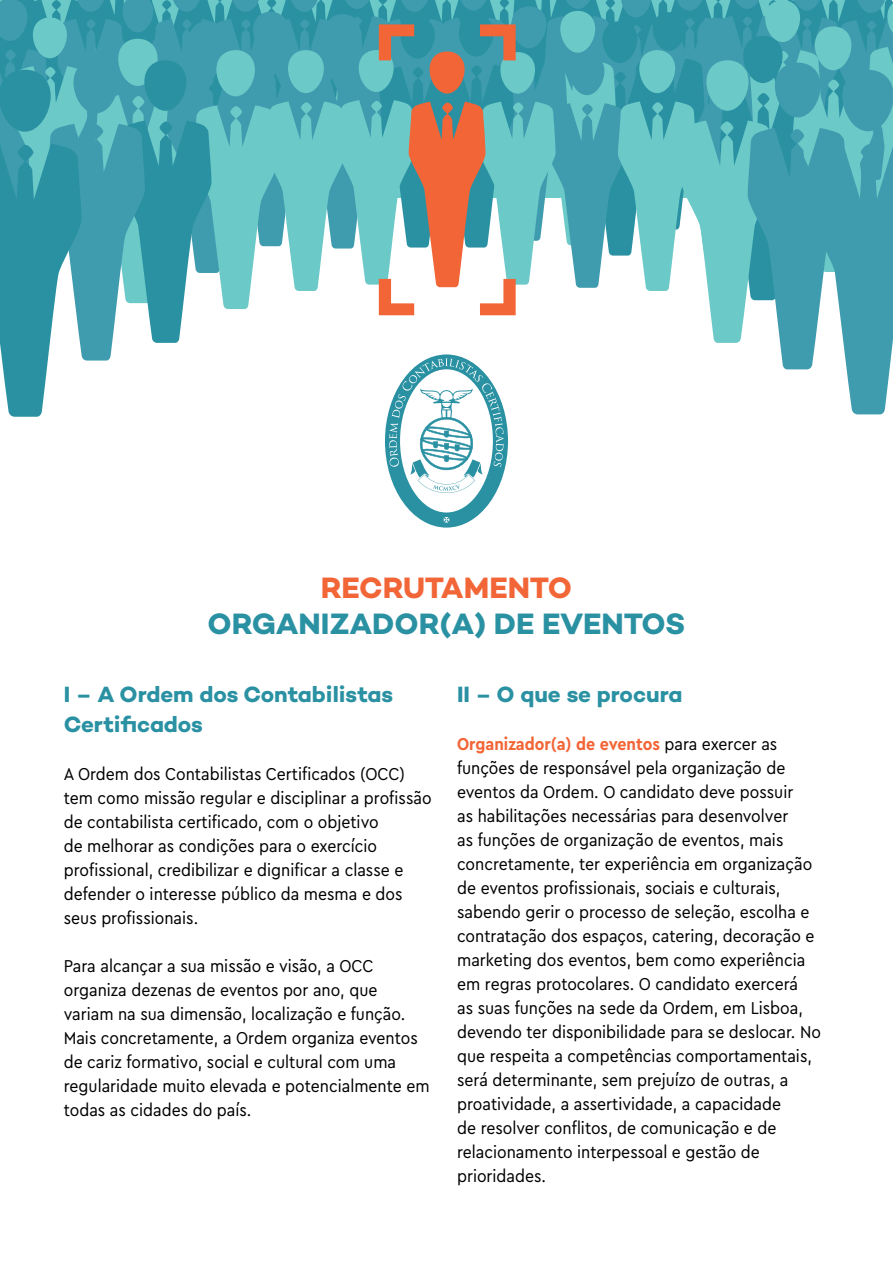
<style>
.page{position:relative;width:893px;height:1263px;background:#fff}
.page>*{position:absolute;margin:0;border:0;box-sizing:border-box;transform-origin:0 0}
.t1{font:700 30px "Campton";color:#2a91a3}
.t2{font:700 30px "Campton";letter-spacing:-.01em;color:#f26536}
.t3{font:700 22.5px/30px "Campton";letter-spacing:-.005em;color:#2a91a3}
.t4{font:18px/24px "Cera Compact Pro";color:#000}
.s1{font-weight:700;color:#f26536}
</style>
<div class="page">
<svg style="left:0;top:0;width:893px;height:528px"></svg>
<h1 class="t2" style="left:321px;top:568px;width:253px">RECRUTAMENTO</h1>
<h1 class="t1" style="left:207px;top:604px;width:480px">ORGANIZADOR(A) DE EVENTOS</h1>
<p class="t3" style="left:64px;top:679px;width:331px">I – A Ordem dos Contabilistas<br>Certificados</p>
<p class="t4" style="left:64px;top:761px;width:369px">A Ordem dos Contabilistas Certificados (OCC) tem como missão regular e disciplinar a profissão de contabilista certificado, com o objetivo<br>de melhorar as condições para o exercício profissional, credibilizar e dignificar a classe e defender o interesse público da mesma e dos seus profissionais.</p>
<p class="t4" style="left:64px;top:953px;width:367px">Para alcançar a sua missão e visão, a OCC organiza dezenas de eventos por ano, que variam na sua dimensão, localização e função.<br>Mais concretamente, a Ordem organiza eventos de cariz formativo, social e cultural com uma regularidade muito elevada e potencialmente em todas as cidades do país.</p>
<p class="t3" style="left:457px;top:679px;width:227px">II – O que se procura</p>
<p class="t4" style="left:457px;top:731px;width:365px"><span class="s1">Organizador(a) de eventos</span> para exercer as funções de responsável pela organização de eventos da Ordem. O candidato deve possuir<br>as habilitações necessárias para desenvolver<br>as funções de organização de eventos, mais concretamente, ter experiência em organização de eventos profissionais, sociais e culturais, sabendo gerir o processo de seleção, escolha e contratação dos espaços, catering, decoração e marketing dos eventos, bem como experiência em regras protocolares. O candidato exercerá<br>as suas funções na sede da Ordem, em Lisboa, devendo ter disponibilidade para se deslocar. No que respeita a competências comportamentais, será determinante, sem prejuízo de outras, a proatividade, a assertividade, a capacidade<br>de resolver conflitos, de comunicação e de relacionamento interpessoal e gestão de prioridades.</p>
</div>
